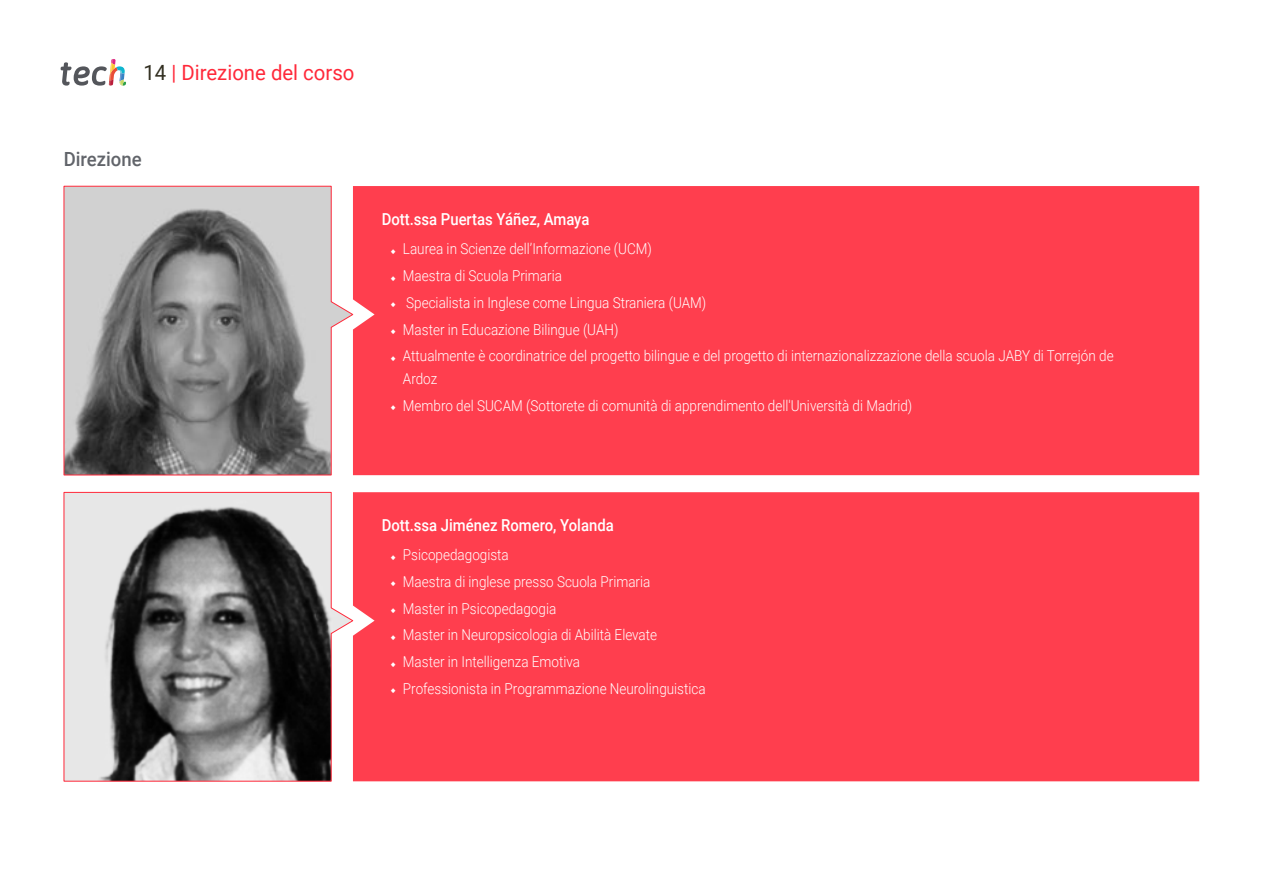
<style>
.page{position:relative;width:1263px;height:893px;background:#fff}
.page>*{position:absolute;margin:0;border:0;box-sizing:border-box;transform-origin:0 0}
.t1{font:21px "Roboto";color:#ff293a}
.t2{font:500 19.5px "Roboto";color:#61646a;scale:.95 1}
.t3{font:500 16.5px "Roboto";color:#fff;scale:.9 1}
.t4{font:300 15px/26.7px "Roboto";color:#fff;scale:.9 1}
.s1{color:#312e20}
</style>
<div class="page">
<svg style="left:61px;top:59px;width:65px;height:27px"></svg>
<div style="left:353px;top:186px;width:846px;height:289px;background:#ff3e4e"></div>
<svg style="left:64px;top:186px;width:289px;height:289px;background:#979595"></svg>
<div style="left:353px;top:492px;width:846px;height:289px;background:#ff3e4e"></div>
<svg style="left:64px;top:492px;width:289px;height:289px;background:#8b8989"></svg>
<svg style="left:391px;top:249px;width:4px;height:5px"></svg>
<svg style="left:391px;top:276px;width:4px;height:5px"></svg>
<svg style="left:391px;top:302px;width:4px;height:5px"></svg>
<svg style="left:391px;top:329px;width:4px;height:5px"></svg>
<svg style="left:391px;top:356px;width:4px;height:5px"></svg>
<svg style="left:391px;top:405px;width:4px;height:5px"></svg>
<svg style="left:391px;top:555px;width:4px;height:5px"></svg>
<svg style="left:391px;top:581px;width:4px;height:5px"></svg>
<svg style="left:391px;top:608px;width:4px;height:5px"></svg>
<svg style="left:391px;top:635px;width:4px;height:5px"></svg>
<svg style="left:391px;top:662px;width:4px;height:5px"></svg>
<svg style="left:391px;top:688px;width:4px;height:6px"></svg>
<h1 class="t1" style="left:144px;top:57px;width:213px"><span class="s1">14</span> | Direzione del corso</h1>
<h2 class="t2" style="left:64px;top:145px;width:84px">Direzione</h2>
<p class="t3" style="left:382px;top:207px;width:232px">Dott.ssa Puertas Yáñez, Amaya</p>
<p class="t4" style="left:403px;top:235px;width:791px">Laurea in Scienze dell’Informazione (UCM)<br>Maestra di Scuola Primaria<br>Specialista in Inglese come Lingua Straniera (UAM)<br>Master in Educazione Bilingue (UAH)<br>Attualmente è coordinatrice del progetto bilingue e del progetto di internazionalizzazione della scuola JABY di Torrejón de</p>
<p class="t4" style="left:403px;top:365px;width:567px">Ardoz<br>Membro del SUCAM (Sottorete di comunità di apprendimento dell'Università di Madrid)</p>
<p class="t3" style="left:382px;top:513px;width:259px">Dott.ssa Jiménez Romero, Yolanda</p>
<p class="t4" style="left:403px;top:541px;width:338px">Psicopedagogista<br>Maestra di inglese presso Scuola Primaria<br>Master in Psicopedagogia<br>Master in Neuropsicologia di Abilità Elevate<br>Master in Intelligenza Emotiva<br>Professionista in Programmazione Neurolinguistica</p>
</div>
